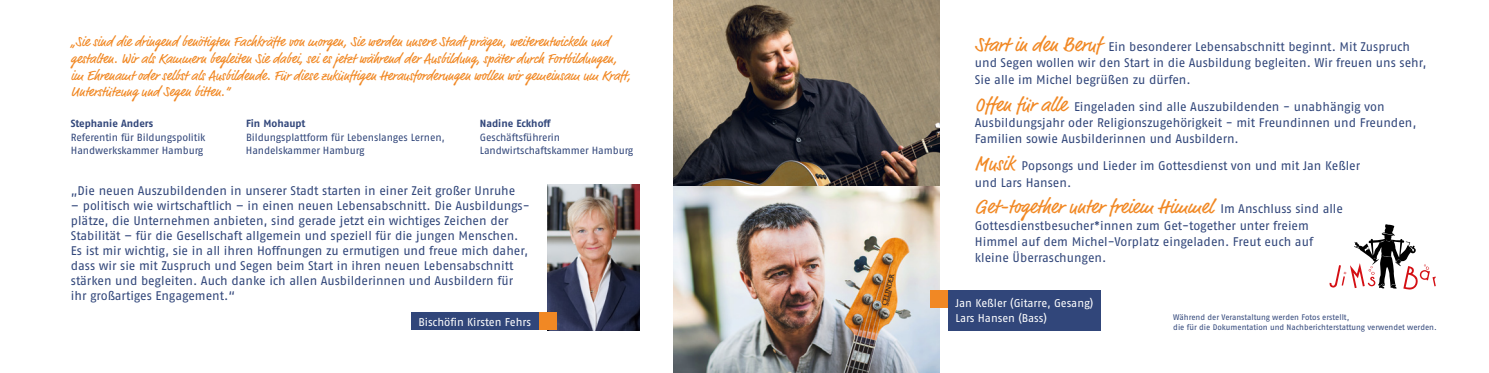
<style>
.page{position:relative;width:1489px;height:373px;background:#fff}
.page>*{position:absolute;margin:0;border:0;box-sizing:border-box;transform-origin:0 0}
.t1{font:20px "Market";color:#f18824}
.t2{font:13.88px/16.6px "Market";color:#f18824}
.t3{font:12.5px/16.2px "Fago No";letter-spacing:-.005em;color:#31467a}
.t4{font:11.25px/15px "Fago No";letter-spacing:-.005em;color:#fff}
.t5{font:10.38px "Fago No";letter-spacing:-.005em;color:#31467a}
.t6{font:10.38px "Fago No Bold TF";letter-spacing:-.005em;color:#31467a}
.t7{font:8px/10px "Fago No";letter-spacing:-.005em;color:#31467a}
.s1{font-family:"Market";font-size:20px;color:#f18824}
.s2{font-family:"Fago No";font-size:12.5px;color:#31467a}
</style>
<div class="page">
<img style="left:547px;top:184px;width:93px;height:145px">
<img style="left:673px;top:0;width:266px;height:186px">
<img style="left:673px;top:186px;width:266px;height:186px">
<div style="left:411px;top:312px;width:128px;height:17px;background:#31467a"></div>
<div style="left:948px;top:289px;width:153px;height:40px;background:#31467a"></div>
<div style="left:539px;top:312px;width:17px;height:17px;background:#f18824"></div>
<div style="left:930px;top:289px;width:18px;height:18px;background:#f18824"></div>
<svg style="left:1329px;top:224px;width:106px;height:65px"></svg>
<p class="t2" style="left:71px;top:35px;width:561px">„Sie sind die dringend benötigten Fachkräfte von morgen, Sie werden unsere Stadt prägen, weiterentwickeln und gestalten. Wir als Kammern begleiten Sie dabei, sei es jetzt während der Ausbildung, später durch Fortbildungen, im Ehrenamt oder selbst als Ausbildende. Für diese zukünftigen Herausforderungen wollen wir gemeinsam um Kraft, Unterstützung und Segen bitten.“</p>
<p class="t6" style="left:71px;top:117px;width:84px">Stephanie Anders</p>
<p class="t6" style="left:246px;top:117px;width:61px">Fin Mohaupt</p>
<p class="t6" style="left:480px;top:117px;width:72px">Nadine Eckhoff</p>
<p class="t5" style="left:71px;top:131px;width:136px">Referentin für Bildungspolitik</p>
<p class="t5" style="left:246px;top:131px;width:200px">Bildungsplattform für Lebenslanges Lernen,</p>
<p class="t5" style="left:480px;top:131px;width:82px">Geschäftsführerin</p>
<p class="t5" style="left:71px;top:144px;width:134px">Handwerkskammer Hamburg</p>
<p class="t5" style="left:246px;top:144px;width:120px">Handelskammer Hamburg</p>
<p class="t5" style="left:480px;top:144px;width:155px">Landwirtschaftskammer Hamburg</p>
<p class="t3" style="left:71px;top:182px;width:446px">„Die neuen Auszubildenden in unserer Stadt starten in einer Zeit großer Unruhe</p>
<p class="t3" style="left:71px;top:197px;width:460px;line-height:15px">– politisch wie wirtschaftlich – in einen neuen Lebensabschnitt. Die Ausbildungs&shy;plätze, die Unternehmen anbieten, sind gerade jetzt ein wichtiges Zeichen der Stabilität – für die Gesellschaft allgemein und speziell für die jungen Menschen.<br>Es ist mir wichtig, sie in all ihren Hoffnungen zu ermutigen und freue mich daher, dass wir sie mit Zuspruch und Segen beim Start in ihren neuen Lebensabschnitt stärken und begleiten. Auch danke ich allen Ausbilderinnen und Ausbildern für ihr großartiges Engagement.“</p>
<p class="t4" style="left:418px;top:313px;width:114px">Bischöfin Kirsten Fehrs</p>
<p class="t3" style="left:974px;top:38px;width:453px"><span class="s1">Start in den Beruf</span> Ein besonderer Lebensabschnitt beginnt. Mit Zuspruch und Segen wollen wir den Start in die Ausbildung begleiten. Wir freuen uns sehr,<br>Sie alle im Michel begrüßen zu dürfen.</p>
<p class="t3" style="left:974px;top:98px;width:443px"><span class="s1">Offen für alle</span> Eingeladen sind alle Auszubildenden - unabhängig von<br>Ausbildungsjahr oder Religionszugehörigkeit - mit Freundinnen und Freunden,<br>Familien sowie Ausbilderinnen und Ausbildern.</p>
<p class="t3" style="left:974px;top:157px;width:387px"><span class="s1">Musik</span> Popsongs und Lieder im Gottesdienst von und mit Jan Keßler und Lars Hansen.</p>
<h1 class="t1" style="left:974px;top:195px;width:369px">Get-together unter freiem Himmel <span class="s2">Im Anschluss sind alle</span></h1>
<p class="t3" style="left:974px;top:217px;width:340px">Gottesdienstbesucher*innen zum Get-together unter freiem<br>Himmel auf dem Michel-Vorplatz eingeladen. Freut euch auf kleine Überraschungen.</p>
<p class="t4" style="left:955px;top:295px;width:139px">Jan Keßler (Gitarre, Gesang)<br>Lars Hansen (Bass)</p>
<p class="t7" style="left:1173px;top:312px;width:265px">Während der Veranstaltung werden Fotos erstellt,<br>die für die Dokumentation und Nachberichterstattung verwendet werden.</p>
</div>
